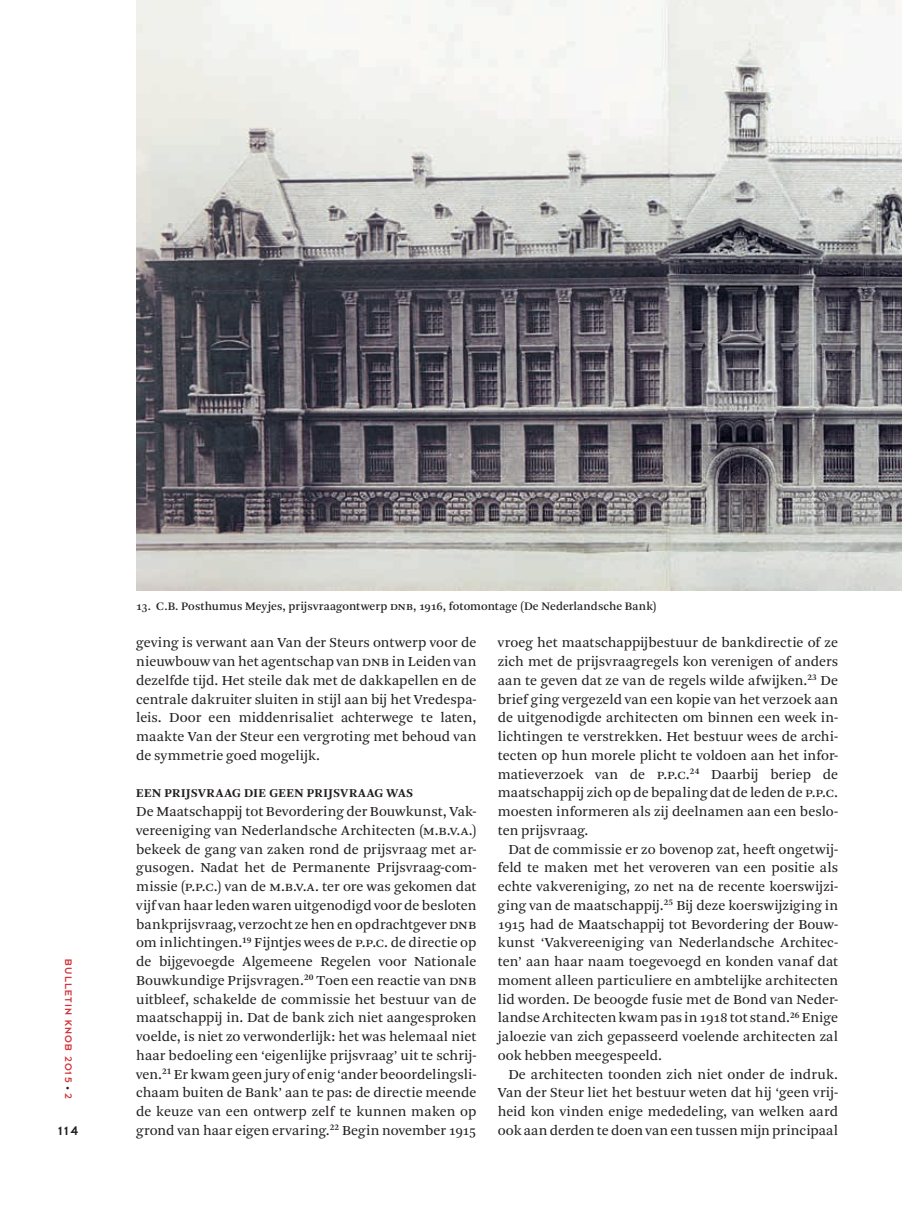
<style>
.page{position:relative;width:902px;height:1212px;background:#fff}
.page>*{position:absolute;margin:0;border:0;box-sizing:border-box;transform-origin:0 0}
.t1{font:14.4px/18.8px "Arnhem Pro Blond";letter-spacing:.005em;color:#231f20;text-align:justify}
.t2{font:13.5px "Dessau Pro";color:#231f20}
.t3{font:700 12.6px "Arnhem Pro";letter-spacing:.045em;color:#231f20}
.t4{font:12px "Arnhem Pro";letter-spacing:.005em;color:#231f20}
.t5{font:10.5px "Dessau Pro";letter-spacing:.11em;color:#d2343a}
.s1{font-size:8.25px;color:#231f20}
</style>
<div class="page">
<img style="left:136px;top:0;width:765px;height:591px">
<p class="t5" style="left:74px;top:959px;width:141px;rotate:90deg">BULLETIN KNOB 2015 <span class="s1">•</span> 2</p>
<p class="t2" style="left:58px;top:1123px;width:22px">114</p>
<p class="t4" style="left:136px;top:598px;width:522px">13. C.B. Posthumus Meyjes, prijsvraagontwerp DNB, 1916, fotomontage (De Nederlandsche Bank)</p>
<p class="t1" style="left:136px;top:633px;width:342px">geving is verwant aan Van der Steurs ontwerp voor de nieuwbouw van het agentschap van DNB in Leiden van dezelfde tijd. Het steile dak met de dakkapellen en de centrale dakruiter sluiten in stijl aan bij het Vredespa&shy;leis. Door een middenrisaliet achterwege te laten, maakte Van der Steur een vergroting met behoud van de symmetrie goed mogelijk.</p>
<p class="t3" style="left:136px;top:785px;width:278px">EEN PRIJSVRAAG DIE GEEN PRIJSVRAAG WAS</p>
<p class="t1" style="left:136px;top:802px;width:342px">De Maatschappij tot Bevordering der Bouwkunst, Vak&shy;vereeniging van Nederlandsche Architecten (M.B.V.A.) bekeek de gang van zaken rond de prijsvraag met ar&shy;gusogen. Nadat het de Permanente Prijsvraag-com&shy;missie (P.P.C.) van de M.B.V.A. ter ore was gekomen dat vijf van haar leden waren uitgenodigd voor de besloten bankprijsvraag, verzocht ze hen en opdrachtgever DNB om inlichtingen.<sup>19</sup> Fijntjes wees de P.P.C. de directie op de bijgevoegde Algemeene Regelen voor Nationale Bouwkundige Prijsvragen.<sup>20</sup> Toen een reactie van DNB uitbleef, schakelde de commissie het bestuur van de maatschappij in. Dat de bank zich niet aangesproken voelde, is niet zo verwonderlijk: het was helemaal niet haar bedoeling een ‘eigenlijke prijsvraag’ uit te schrij&shy;ven.<sup>21</sup> Er kwam geen jury of enig ‘ander beoordelingsli&shy;chaam buiten de Bank’ aan te pas: de directie meende de keuze van een ontwerp zelf te kunnen maken op grond van haar eigen ervaring.<sup>22</sup> Begin november 1915</p>
<p class="t1" style="left:497px;top:633px;width:342px">vroeg het maatschappijbestuur de bankdirectie of ze zich met de prijsvraagregels kon verenigen of anders aan te geven dat ze van de regels wilde afwijken.<sup>23</sup> De brief ging vergezeld van een kopie van het verzoek aan de uitgenodigde architecten om binnen een week in&shy;lichtingen te verstrekken. Het bestuur wees de archi&shy;tecten op hun morele plicht te voldoen aan het infor&shy;matieverzoek van de P.P.C.<sup>24</sup> Daarbij beriep de maatschappij zich op de bepaling dat de leden de P.P.C. moesten informeren als zij deelnamen aan een beslo&shy;ten prijsvraag.</p>
<p class="t1" style="left:497px;top:840px;width:342px;text-indent:11px">Dat de commissie er zo bovenop zat, heeft ongetwij&shy;feld te maken met het veroveren van een positie als echte vakvereniging, zo net na de recente koerswijzi&shy;ging van de maatschappij.<sup>25</sup> Bij deze koerswijziging in 1915 had de Maatschappij tot Bevordering der Bouw&shy;kunst ‘Vakvereeniging van Nederlandsche Architec&shy;ten’ aan haar naam toegevoegd en konden vanaf dat moment alleen particuliere en ambtelijke architecten lid worden. De beoogde fusie met de Bond van Neder&shy;landse Architecten kwam pas in 1918 tot stand.<sup>26</sup> Enige jaloezie van zich gepasseerd voelende architecten zal ook hebben meegespeeld.</p>
<p class="t1" style="left:497px;top:1065px;width:342px;text-indent:11px">De architecten toonden zich niet onder de indruk.<br>Van der Steur liet het bestuur weten dat hij ‘geen vrij&shy;heid kon vinden enige mededeling, van welken aard ook aan derden te doen van een tussen mijn principaal</p>
</div>
